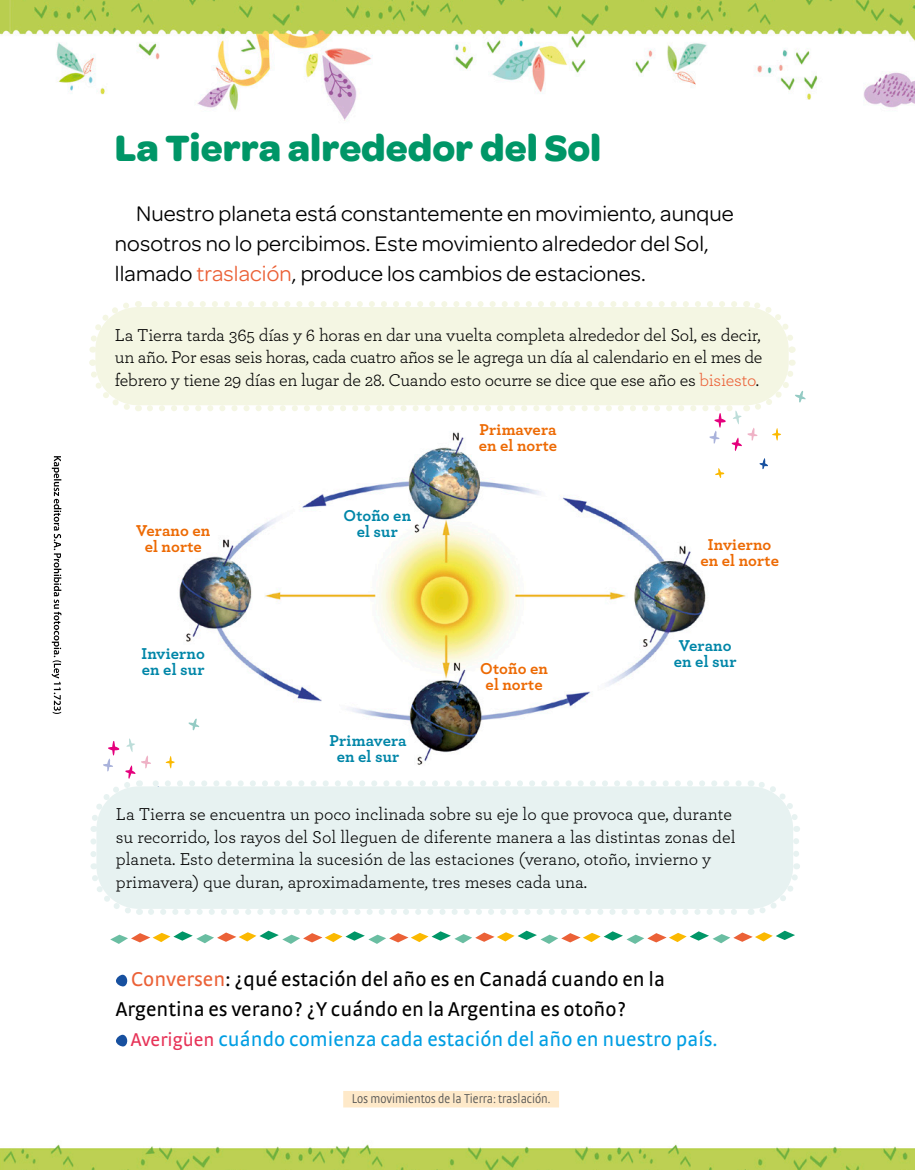
<style>
.page{position:relative;width:915px;height:1170px;background:#fff}
.page>*{position:absolute;margin:0;border:0;box-sizing:border-box;transform-origin:0 0}
.desarrollo_tit-Cn_Mi{font:700 39px "Omnes";color:#009667}
.desarrollo_txtCentra{font:22.5px/30px "Omnes";letter-spacing:.005em;color:#000}
.act_consigna_Min{font:21px/30px "Strada OT";color:#000}
.act_consigna_Min-2{font:21px "Strada OT";color:#009ee3}
.desarrollo_txt_asoci{font:18px/22.5px "Archer";color:#000;text-align:justify}
.img_rotulo_Min{font:700 16.5px/16.5px "Archer";letter-spacing:.01em;color:#ed6a04;text-align:center}
.img_rotulo_Min-2{font:700 16.5px/16.5px "Archer";letter-spacing:.01em;color:#0086a8;text-align:center}
.Contenidos_curricula{font:300 condensed 13.5px "Strada OT";color:#565655}
.s1{color:#eb6137}
.s2{font-size:19.5px;color:#e73358}
</style>
<div class="page">
<img style="left:0;top:1144px;width:914px;height:25px">
<img style="left:0;top:0;width:914px;height:121px">
<img style="left:179px;top:451px;width:589px;height:287px">
<svg style="left:188px;top:718px;width:11px;height:12px"></svg>
<svg style="left:715px;top:468px;width:9px;height:10px"></svg>
<svg style="left:759px;top:458px;width:8px;height:11px"></svg>
<svg style="left:110px;top:930px;width:684px;height:13px"></svg>
<svg style="left:116px;top:974px;width:11px;height:12px"></svg>
<svg style="left:116px;top:1034px;width:11px;height:12px"></svg>
<svg style="left:89px;top:301px;width:716px;height:150px"></svg>
<div style="left:96px;top:786px;width:696px;height:122px;background:#e7f2f1;border-radius:43px"></div>
<svg style="left:151px;top:908px;width:593px;height:6px"></svg>
<svg style="left:90px;top:841px;width:50px;height:74px"></svg>
<svg style="left:750px;top:863px;width:50px;height:52px"></svg>
<svg style="left:749px;top:780px;width:51px;height:73px"></svg>
<svg style="left:90px;top:738px;width:648px;height:93px"></svg>
<svg style="left:52px;top:456px;width:9px;height:258px"></svg>
<div style="left:343px;top:1090px;width:216px;height:17px;background:#fee9c9"></div>
<p class="desarrollo_tit-Cn_Mi" style="left:115px;top:119px;width:488px">La Tierra alrededor del Sol</p>
<p class="desarrollo_txtCentra" style="left:115px;top:197px;width:620px;text-indent:21px">Nuestro planeta está constantemente en movimiento, aunque nosotros no lo percibimos. Este movimiento alrededor del Sol, llamado <span class="s1">traslación</span>, produce los cambios de estaciones.</p>
<p class="desarrollo_txt_asoci" style="left:115px;top:322px;width:649px">La Tierra tarda 365 días y 6 horas en dar una vuelta completa alrededor del Sol, es decir, un año. Por esas seis horas, cada cuatro años se le agrega un día al calendario en el mes de febrero y tiene 29 días en lugar de 28. Cuando esto ocurre se dice que ese año es <span class="s1">bisiesto</span>.</p>
<p class="img_rotulo_Min-2" style="left:343px;top:505px;width:69px">Otoño en</p>
<p class="img_rotulo_Min" style="left:479px;top:420px;width:79px">Primavera</p>
<p class="img_rotulo_Min" style="left:478px;top:436px;width:80px">en el norte</p>
<p class="img_rotulo_Min" style="left:136px;top:521px;width:76px">Verano en</p>
<p class="img_rotulo_Min-2" style="left:356px;top:522px;width:43px">el sur</p>
<p class="img_rotulo_Min" style="left:145px;top:537px;width:59px">el norte</p>
<p class="img_rotulo_Min" style="left:700px;top:535px;width:80px">Invierno en el norte</p>
<p class="img_rotulo_Min-2" style="left:141px;top:643px;width:65px">Invierno</p>
<p class="img_rotulo_Min-2" style="left:142px;top:660px;width:64px">en el sur</p>
<p class="img_rotulo_Min-2" style="left:329px;top:730px;width:79px">Primavera en el sur</p>
<p class="img_rotulo_Min" style="left:480px;top:658px;width:69px">Otoño en el norte</p>
<p class="img_rotulo_Min-2" style="left:678px;top:635px;width:54px">Verano</p>
<p class="img_rotulo_Min-2" style="left:673px;top:652px;width:64px">en el sur</p>
<p class="desarrollo_txt_asoci" style="left:116px;top:801px;width:621px;text-align:left">La Tierra se encuentra un poco inclinada sobre su eje lo que provoca que, durante su recorrido, los rayos del Sol lleguen de diferente manera a las distintas zonas del planeta. Esto determina la sucesión de las estaciones (verano, otoño, invierno y primavera) que duran, aproximadamente, tres meses cada una.</p>
<p class="act_consigna_Min" style="left:116px;top:964px;width:550px;text-indent:15px"><span class="s1">Conversen</span>: ¿qué estación del año es en Canadá cuando en la<br>Argentina es verano? ¿Y cuándo en la Argentina es otoño?</p>
<p class="act_consigna_Min-2" style="left:131px;top:1027px;width:587px"><span class="s2">Averigüen</span> cuándo comienza cada estación del año en nuestro país.</p>
<p class="Contenidos_curricula" style="left:351px;top:1091px;width:200px">Los movimientos de la Tierra: traslación.</p>
</div>
